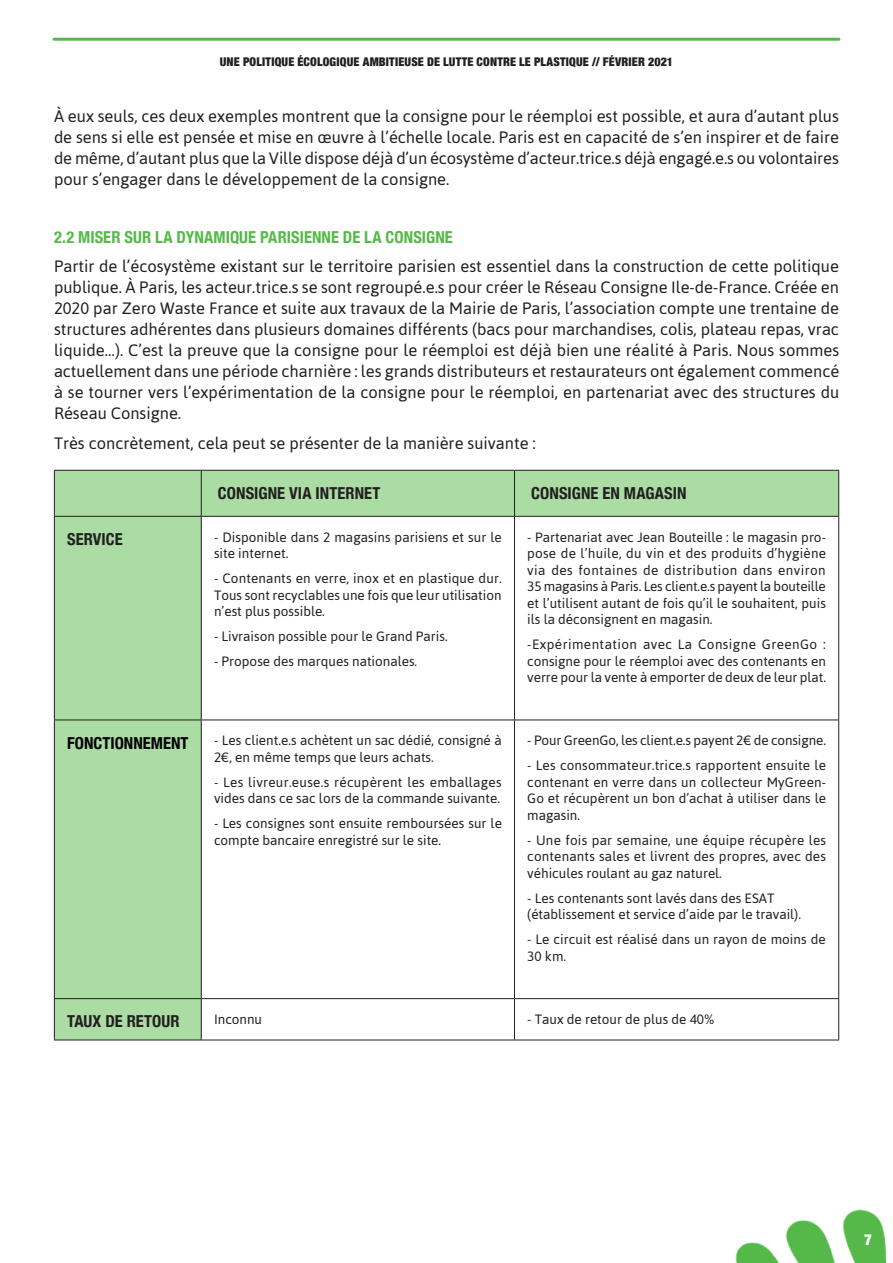
<style>
.page{position:relative;width:893px;height:1263px;background:#fff}
.page>*{position:absolute;margin:0;border:0;box-sizing:border-box;transform-origin:0 0}
.texte_courant{font:16.5px/21px "Asap";color:#231f20;text-align:justify}
.texte_courant-2{font:700 condensed 16.5px "Helvetica Neue";letter-spacing:.005em;color:#231f20}
.texte_courant-3{font:700 condensed 16.5px "Helvetica Neue";letter-spacing:.005em;color:#54b948}
.texte_courant-4{font:700 condensed 16.5px "Helvetica Neue";color:#000}
.t1{font:900 condensed 15px "Helvetica Neue";color:#fff}
.texte_courant-5{font:13.5px/16.5px "Asap";color:#231f20}
.texte_courant-6{font:13.5px/16.5px "Asap";letter-spacing:.02em;color:#231f20}
.t2{font:900 condensed 12px "Helvetica Neue";letter-spacing:.015em;color:#231f20}
</style>
<div class="page">
<img style="left:735px;top:1209px;width:152px;height:54px">
<hr style="left:54px;top:38px;width:785px;height:3px;background:#55b949">
<svg style="left:55px;top:471px;width:783px;height:569px"></svg>
<hr style="left:54px;top:470px;width:147px;height:1px;background:#231f20">
<hr style="left:54px;top:471px;width:1px;height:45px;background:#231f20">
<hr style="left:201px;top:470px;width:313px;height:1px;background:#231f20">
<hr style="left:201px;top:471px;width:1px;height:45px;background:#231f20">
<hr style="left:514px;top:470px;width:325px;height:1px;background:#231f20">
<hr style="left:514px;top:471px;width:1px;height:45px;background:#231f20">
<hr style="left:838px;top:471px;width:1px;height:45px;background:#231f20">
<hr style="left:54px;top:516px;width:147px;height:1px;background:#231f20">
<hr style="left:54px;top:517px;width:1px;height:202px;background:#231f20">
<hr style="left:201px;top:516px;width:313px;height:1px;background:#231f20">
<hr style="left:201px;top:517px;width:1px;height:202px;background:#231f20">
<hr style="left:514px;top:516px;width:325px;height:1px;background:#231f20">
<hr style="left:514px;top:517px;width:1px;height:202px;background:#231f20">
<hr style="left:838px;top:517px;width:1px;height:202px;background:#231f20">
<hr style="left:54px;top:719px;width:147px;height:1px;background:#231f20">
<hr style="left:54px;top:720px;width:1px;height:278px;background:#231f20">
<hr style="left:201px;top:719px;width:313px;height:1px;background:#231f20">
<hr style="left:201px;top:720px;width:1px;height:278px;background:#231f20">
<hr style="left:514px;top:719px;width:325px;height:1px;background:#231f20">
<hr style="left:514px;top:720px;width:1px;height:278px;background:#231f20">
<hr style="left:838px;top:720px;width:1px;height:278px;background:#231f20">
<hr style="left:54px;top:998px;width:147px;height:1px;background:#231f20">
<hr style="left:54px;top:999px;width:1px;height:41px;background:#231f20">
<hr style="left:201px;top:998px;width:313px;height:1px;background:#231f20">
<hr style="left:201px;top:999px;width:1px;height:41px;background:#231f20">
<hr style="left:514px;top:998px;width:325px;height:1px;background:#231f20">
<hr style="left:514px;top:999px;width:1px;height:41px;background:#231f20">
<hr style="left:838px;top:999px;width:1px;height:41px;background:#231f20">
<hr style="left:54px;top:1040px;width:147px;height:1px;background:#231f20">
<hr style="left:201px;top:1040px;width:313px;height:1px;background:#231f20">
<hr style="left:514px;top:1040px;width:325px;height:1px;background:#231f20">
<p class="t2" style="left:220px;top:52px;width:455px">UNE POLITIQUE ÉCOLOGIQUE AMBITIEUSE DE LUTTE CONTRE LE PLASTIQUE // FÉVRIER 2021</p>
<p class="texte_courant" style="left:54px;top:105px;width:786px">À eux seuls, ces deux exemples montrent que la consigne pour le réemploi est possible, et aura d’autant plus de sens si elle est pensée et mise en œuvre à l’échelle locale. Paris est en capacité de s’en inspirer et de faire de même, d’autant plus que la Ville dispose déjà d’un écosystème d’acteur.trice.s déjà engagé.e.s ou volontaires pour s’engager dans le développement de la consigne.</p>
<p class="texte_courant-3" style="left:54px;top:223px;width:400px">2.2 MISER SUR LA DYNAMIQUE PARISIENNE DE LA CONSIGNE</p>
<p class="texte_courant" style="left:54px;top:256px;width:787px">Partir de l’écosystème existant sur le territoire parisien est essentiel dans la construction de cette politique publique. À Paris, les acteur.trice.s se sont regroupé.e.s pour créer le Réseau Consigne Ile-de-France. Créée en 2020 par Zero Waste France et suite aux travaux de la Mairie de Paris, l’association compte une trentaine de structures adhérentes dans plusieurs domaines différents (bacs pour marchandises, colis, plateau repas, vrac liquide…). C’est la preuve que la consigne pour le réemploi est déjà bien une réalité à Paris. Nous sommes actuellement dans une période charnière : les grands distributeurs et restaurateurs ont également commencé à se tourner vers l’expérimentation de la consigne pour le réemploi, en partenariat avec des structures du Réseau Consigne.</p>
<p class="texte_courant" style="left:54px;top:432px;width:483px">Très concrètement, cela peut se présenter de la manière suivante :</p>
<p class="texte_courant-2" style="left:218px;top:479px;width:164px">CONSIGNE VIA INTERNET</p>
<p class="texte_courant-2" style="left:531px;top:479px;width:157px">CONSIGNE EN MAGASIN</p>
<p class="texte_courant-2" style="left:67px;top:525px;width:57px">SERVICE</p>
<p class="texte_courant-5" style="left:214px;top:528px;width:289px">- Disponible dans 2 magasins parisiens et sur le site internet.</p>
<p class="texte_courant-5" style="left:214px;top:570px;width:289px;text-align:justify">- Contenants en verre, inox et en plastique dur.<br>Tous sont recyclables une fois que leur utilisation n’est plus possible.</p>
<p class="texte_courant-5" style="left:214px;top:628px;width:235px">- Livraison possible pour le Grand Paris.</p>
<p class="texte_courant-5" style="left:214px;top:653px;width:205px">- Propose des marques nationales.</p>
<p class="texte_courant-5" style="left:527px;top:528px;width:300px;text-align:justify">- Partenariat avec Jean Bouteille : le magasin pro&shy;pose de l’huile, du vin et des produits d’hygiène via des fontaines de distribution dans environ 35 magasins à Paris. Les client.e.s payent la bouteille et l’utilisent autant de fois qu’il le souhaitent, puis ils la déconsignent en magasin.</p>
<p class="texte_courant-5" style="left:527px;top:636px;width:300px;text-align:justify">-Expérimentation avec La Consigne GreenGo : consigne pour le réemploi avec des contenants en verre pour la vente à emporter de deux de leur plat.</p>
<p class="texte_courant-4" style="left:67px;top:729px;width:123px">FONCTIONNEMENT</p>
<p class="texte_courant-5" style="left:214px;top:732px;width:289px">- Les client.e.s achètent un sac dédié, consigné à<br>2€, en même temps que leurs achats.</p>
<p class="texte_courant-6" style="left:214px;top:774px;width:289px">- Les livreur.euse.s récupèrent les emballages vides dans ce sac lors de la commande suivante.</p>
<p class="texte_courant-5" style="left:214px;top:815px;width:289px">- Les consignes sont ensuite remboursées sur le compte bancaire enregistré sur le site.</p>
<p class="texte_courant-5" style="left:527px;top:732px;width:300px">- Pour GreenGo, les client.e.s payent 2€ de consigne.</p>
<p class="texte_courant-5" style="left:527px;top:757px;width:300px;text-align:justify">- Les consommateur.trice.s rapportent ensuite le contenant en verre dans un collecteur MyGreen-Go et récupèrent un bon d’achat à utiliser dans le magasin.</p>
<p class="texte_courant-5" style="left:527px;top:832px;width:300px;text-align:justify">- Une fois par semaine, une équipe récupère les contenants sales et livrent des propres, avec des véhicules roulant au gaz naturel.</p>
<p class="texte_courant-5" style="left:527px;top:890px;width:275px">- Les contenants sont lavés dans des ESAT (établissement et service d’aide par le travail).</p>
<p class="texte_courant-5" style="left:527px;top:931px;width:300px">- Le circuit est réalisé dans un rayon de moins de<br>30 km.</p>
<p class="texte_courant-2" style="left:67px;top:1008px;width:114px">TAUX DE RETOUR</p>
<p class="texte_courant-5" style="left:214px;top:1011px;width:50px">Inconnu</p>
<p class="texte_courant-5" style="left:527px;top:1011px;width:189px">- Taux de retour de plus de 40%</p>
<p class="t1" style="left:864px;top:1227px;width:9px">7</p>
</div>
